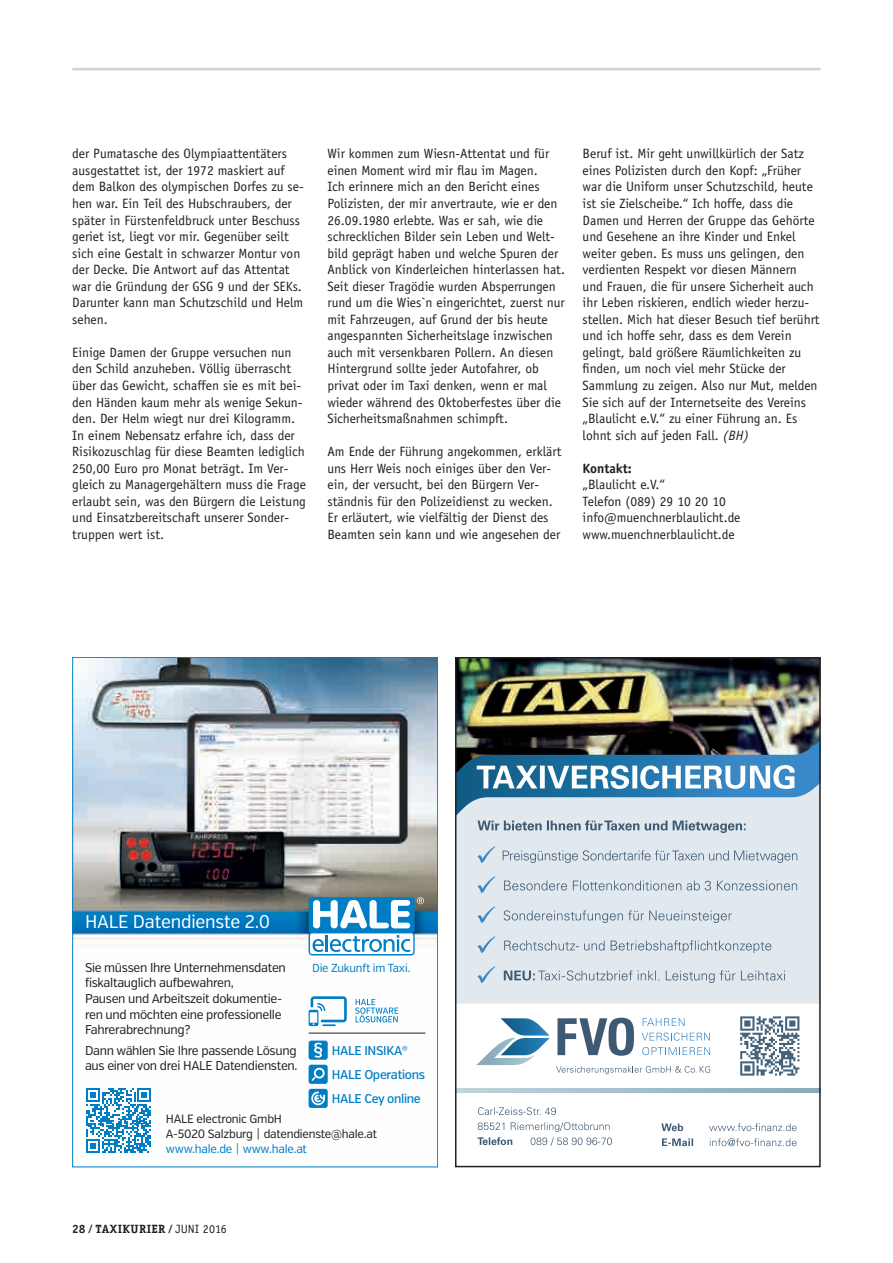
<style>
.page{position:relative;width:893px;height:1263px;background:#fff}
.page>*{position:absolute;margin:0;border:0;box-sizing:border-box;transform-origin:0 0}
.t1{font:18.3px "Verb Cond";letter-spacing:-.01em;color:#fff}
.t2{font:13.5px/16.5px "Officina Sans";color:#231f20}
.t3{font:700 13.5px "Officina Sans";color:#231f20}
.t4{font:12.75px/15.6px "Verb Cond";letter-spacing:-.025em;color:#231f20}
.t5{font:500 12.75px "Verb Cond";letter-spacing:-.025em;color:#007ec5}
.t6{font:12px/15px "Verb Cond";letter-spacing:-.02em;color:#231f20}
.t7{font:12px "Verb Cond";letter-spacing:-.02em;color:#007ec5}
.t8{font:700 12px "Officina Serif";letter-spacing:.025em;color:#231f20}
.t9{font:11.7px "Verb Cond";letter-spacing:-.02em;color:#007ec5}
.s1{font-style:italic}
.s2{font-family:"Officina Sans";font-weight:400}
</style>
<div class="page">
<hr style="left:72px;top:68px;width:749px;height:2px;background:#d1d2d4">
<img style="left:458px;top:660px;width:360px;height:80px">
<div style="left:458px;top:833px;width:360px;height:171px;background:#e1e9ee"></div>
<svg style="left:477px;top:1122px;width:135px;height:24px"></svg>
<svg style="left:478px;top:1107px;width:78px;height:8px"></svg>
<svg style="left:476px;top:1018px;width:234px;height:56px"></svg>
<svg style="left:740px;top:1016px;width:59px;height:59px"></svg>
<svg style="left:662px;top:1138px;width:134px;height:8px"></svg>
<svg style="left:661px;top:1123px;width:136px;height:8px"></svg>
<svg style="left:458px;top:1088px;width:360px;height:5px;background:#a4becb"></svg>
<svg style="left:504px;top:970px;width:281px;height:13px;background:#c4d0d8"></svg>
<svg style="left:504px;top:940px;width:267px;height:13px;background:#c5d0d9"></svg>
<svg style="left:504px;top:910px;width:228px;height:13px;background:#c6d1d9"></svg>
<svg style="left:504px;top:880px;width:293px;height:10px;background:#c0ccd5"></svg>
<svg style="left:503px;top:850px;width:294px;height:13px;background:#c4d0d8"></svg>
<svg style="left:458px;top:740px;width:360px;height:93px;background:#7e9eb4"></svg>
<svg style="left:477px;top:846px;width:18px;height:17px"></svg>
<svg style="left:477px;top:876px;width:18px;height:17px"></svg>
<svg style="left:477px;top:906px;width:18px;height:17px"></svg>
<svg style="left:477px;top:936px;width:18px;height:17px"></svg>
<svg style="left:477px;top:966px;width:18px;height:17px"></svg>
<div style="left:455px;top:657px;width:366px;height:510px;border:2px solid #231f20"></div>
<img style="left:74px;top:659px;width:362px;height:449px">
<div style="left:309px;top:1065px;width:19px;height:19px;background:#007ec5;border-radius:3px"></div>
<svg style="left:312px;top:1068px;width:13px;height:13px"></svg>
<div style="left:309px;top:1040px;width:19px;height:20px;background:#007ec5;border-radius:3px"></div>
<svg style="left:314px;top:1043px;width:8px;height:15px"></svg>
<div style="left:309px;top:1089px;width:19px;height:19px;background:#007ec5;border-radius:3px"></div>
<svg style="left:311px;top:1091px;width:14px;height:14px"></svg>
<svg style="left:309px;top:897px;width:115px;height:58px"></svg>
<hr style="left:309px;top:1033px;width:116px;height:1px;background:#231f20">
<svg style="left:86px;top:1088px;width:65px;height:65px"></svg>
<svg style="left:309px;top:996px;width:38px;height:30px"></svg>
<svg style="left:355px;top:999px;width:43px;height:23px"></svg>
<p class="t2" style="left:72px;top:146px;width:233px">der Pumatasche des Olympiaattentäters ausgestattet ist, der 1972 maskiert auf dem Balkon des olympischen Dorfes zu se&shy;hen war. Ein Teil des Hubschraubers, der später in Fürstenfeldbruck unter Beschuss geriet ist, liegt vor mir. Gegenüber seilt sich eine Gestalt in schwarzer Montur von der Decke. Die Antwort auf das Attentat war die Gründung der GSG 9 und der SEKs.<br>Darunter kann man Schutzschild und Helm sehen.</p>
<p class="t2" style="left:72px;top:344px;width:235px">Einige Damen der Gruppe versuchen nun den Schild anzuheben. Völlig überrascht über das Gewicht, schaffen sie es mit bei&shy;den Händen kaum mehr als wenige Sekun&shy;den. Der Helm wiegt nur drei Kilogramm.<br>In einem Nebensatz erfahre ich, dass der Risikozuschlag für diese Beamten lediglich 250,00 Euro pro Monat beträgt. Im Ver&shy;gleich zu Managergehältern muss die Frage erlaubt sein, was den Bürgern die Leistung und Einsatzbereitschaft unserer Sonder&shy;truppen wert ist.</p>
<p class="t2" style="left:327px;top:146px;width:239px">Wir kommen zum Wiesn-Attentat und für einen Moment wird mir flau im Magen.<br>Ich erinnere mich an den Bericht eines Polizisten, der mir anvertraute, wie er den 26.09.1980 erlebte. Was er sah, wie die schrecklichen Bilder sein Leben und Welt&shy;bild geprägt haben und welche Spuren der Anblick von Kinderleichen hinterlassen hat.<br>Seit dieser Tragödie wurden Absperrungen rund um die Wies`n eingerichtet, zuerst nur mit Fahrzeugen, auf Grund der bis heute angespannten Sicherheitslage inzwischen auch mit versenkbaren Pollern. An diesen Hintergrund sollte jeder Autofahrer, ob privat oder im Taxi denken, wenn er mal wieder während des Oktoberfestes über die Sicherheitsmaßnahmen schimpft.</p>
<p class="t2" style="left:327px;top:443px;width:236px">Am Ende der Führung angekommen, erklärt uns Herr Weis noch einiges über den Ver&shy;ein, der versucht, bei den Bürgern Ver&shy;ständnis für den Polizeidienst zu wecken.<br>Er erläutert, wie vielfältig der Dienst des Beamten sein kann und wie angesehen der</p>
<p class="t2" style="left:583px;top:146px;width:239px">Beruf ist. Mir geht unwillkürlich der Satz eines Polizisten durch den Kopf: „Früher war die Uniform unser Schutzschild, heute ist sie Zielscheibe.“ Ich hoffe, dass die Damen und Herren der Gruppe das Gehörte und Gesehene an ihre Kinder und Enkel weiter geben. Es muss uns gelingen, den verdienten Respekt vor diesen Männern und Frauen, die für unsere Sicherheit auch ihr Leben riskieren, endlich wieder herzu&shy;stellen. Mich hat dieser Besuch tief berührt und ich hoffe sehr, dass es dem Verein gelingt, bald größere Räumlichkeiten zu finden, um noch viel mehr Stücke der Sammlung zu zeigen. Also nur Mut, melden Sie sich auf der Internetseite des Vereins „Blaulicht e.V.“ zu einer Führung an. Es lohnt sich auf jeden Fall. <span class="s1">(BH)</span></p>
<p class="t3" style="left:583px;top:460px;width:51px">Kontakt:</p>
<p class="t2" style="left:583px;top:476px;width:159px">„Blaulicht e.V.“<br>Telefon (089) 29 10 20 10 info@muenchnerblaulicht.de www.muenchnerblaulicht.de</p>
<h1 class="t1" style="left:85px;top:911px;width:187px">HALE Datendienste 2.0</h1>
<p class="t4" style="left:85px;top:960px;width:202px">Sie müssen Ihre Unternehmensdaten fiskaltauglich aufbewahren,<br>Pausen und Arbeitszeit dokumentie&shy;ren und möchten eine professionelle<br>Fahrerabrechnung?</p>
<p class="t4" style="left:85px;top:1042px;width:214px">Dann wählen Sie Ihre passende Lösung aus einer von drei HALE Datendiensten.</p>
<p class="t9" style="left:312px;top:961px;width:100px">Die Zukunft im Taxi.</p>
<p class="t5" style="left:332px;top:1042px;width:78px">HALE INSIKA®</p>
<p class="t5" style="left:332px;top:1091px;width:91px">HALE Cey online</p>
<p class="t5" style="left:332px;top:1067px;width:95px">HALE Operations</p>
<p class="t6" style="left:166px;top:1111px;width:213px">HALE electronic GmbH<br>A-5020 Salzburg | datendienste@hale.at</p>
<p class="t7" style="left:166px;top:1142px;width:143px">www.hale.de | www.hale.at</p>
<p class="t8" style="left:72px;top:1222px;width:156px">28 ⁄ TAXIKURIER ⁄ <span class="s2">JUNI 2016</span></p>
</div>
